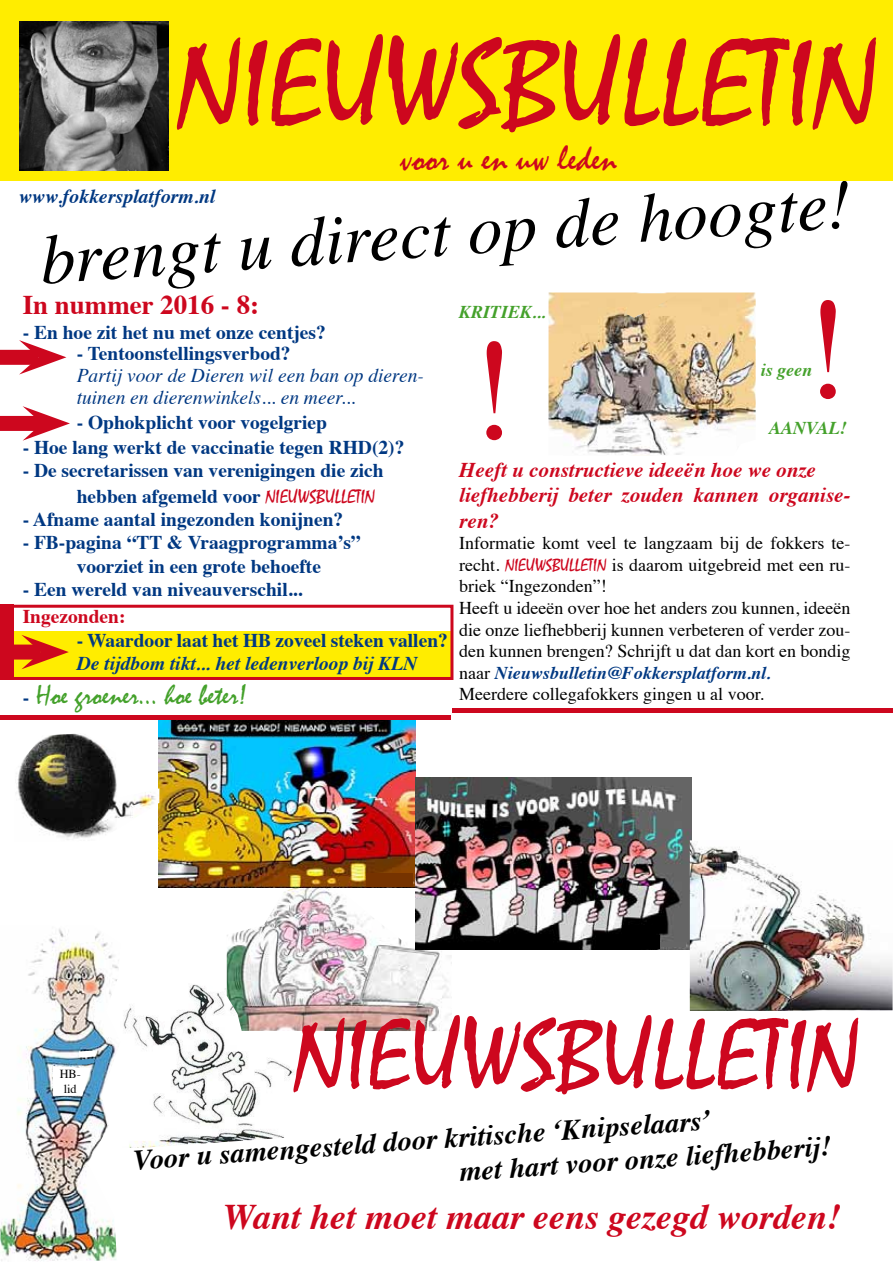
<style>
.page{position:relative;width:893px;height:1263px;background:#fff}
.page>*{position:absolute;margin:0;border:0;box-sizing:border-box;transform-origin:0 0}
.t1{font:124.5px "Mistral";color:#cd071e}
.t2{font:100.5px "Mistral";color:#cd071e}
.t3{font:italic 69.9px "Times";color:#000}
.t4{font:italic 700 36px "Times";color:#cd071e}
.t5{font:36px "Mistral";color:#cd071e}
.t6{font:italic 700 28.5px/34.3px "Times";color:#000}
.t7{font:28.5px "Mistral";color:#44a12b}
.t8{font:700 27px "Times";color:#cd071e}
.t9{font:italic 700 21px/25.2px "Times";color:#cd071e}
.t10{font:italic 700 19.8px "Times";color:#003882}
.t11{font:700 19.5px/25.2px "Times";color:#003882}
.t12{font:italic 19.5px/21.6px "Times";color:#003882}
.t13{font:italic 700 19.5px "Times";color:#003882}
.t14{font:700 19.5px "Times";color:#cd071e}
.t15{font:18px/21.6px "Times";color:#000}
.t16{font:italic 700 18px "Times";color:#44a12b}
.t17{font:12.3px/14.7px "Times";color:#000;text-align:center}
.s1{font-family:"Mistral";font-weight:400;color:#cd071e}
.s2{font-family:"Times";font-weight:700;font-size:19.5px;color:#003882}
.s3{font-family:"Mistral";color:#cd071e}
.s4{font-weight:700;font-style:italic;color:#003882}
</style>
<div class="page">
<img style="left:0;top:928px;width:119px;height:333px">
<img style="left:123px;top:976px;width:171px;height:171px">
<img style="left:227px;top:887px;width:225px;height:144px">
<svg style="left:133px;top:1098px;width:161px;height:50px"></svg>
<hr style="left:0;top:715px;width:450px;height:4px;background:#cd071e">
<div style="left:0;top:350px;width:38px;height:15px;background:#cd071e"></div>
<svg style="left:19px;top:340px;width:47px;height:35px"></svg>
<img style="left:159px;top:721px;width:256px;height:166px">
<div style="left:367px;top:873px;width:46px;height:13px;background:#763300"></div>
<svg style="left:53px;top:1050px;width:42px;height:46px"></svg>
<img style="left:415px;top:778px;width:277px;height:171px">
<div style="left:656px;top:942px;width:29px;height:5px;background:#666"></div>
<div style="left:639px;top:935px;width:20px;height:13px;background:#000"></div>
<div style="left:0;top:604px;width:13px;height:76px;background:#cd071e"></div>
<img style="left:690px;top:840px;width:203px;height:171px">
<svg style="left:13px;top:605px;width:440px;height:75px"></svg>
<img style="left:17px;top:733px;width:142px;height:108px">
<hr style="left:452px;top:709px;width:441px;height:4px;background:#cd071e">
<div style="left:0;top:0;width:893px;height:180px;background:#ffed00"></div>
<img style="left:20px;top:21px;width:149px;height:149px">
<img style="left:548px;top:292px;width:208px;height:164px">
<svg style="left:626px;top:293px;width:54px;height:25px"></svg>
<div style="left:0;top:416px;width:42px;height:15px;background:#cd071e"></div>
<svg style="left:23px;top:406px;width:47px;height:35px"></svg>
<h1 class="t1" style="left:177px;top:16px;width:702px">NIEUWSBULLETIN</h1>
<h3 class="t5" style="left:400px;top:139px;width:218px">voor u en uw leden</h3>
<h3 class="t3" style="left:36px;top:200px;width:814px;rotate:-4deg">brengt u direct op de hoogte!</h3>
<p class="t10" style="left:19px;top:178px;width:198px">www.fokkersplatform.nl</p>
<h3 class="t8" style="left:23px;top:279px;width:238px">In nummer 2016 - 8:</h3>
<p class="t11" style="left:23px;top:317px;width:305px">- En hoe zit het nu met onze centjes?</p>
<p class="t11" style="left:77px;top:339px;width:215px">- Tentoonstellingsverbod?</p>
<p class="t12" style="left:77px;top:363px;width:349px">Partij voor de Dieren wil een ban op dieren&shy;tuinen en dierenwinkels... en meer...</p>
<p class="t11" style="left:77px;top:407px;width:252px">- Ophokplicht voor vogelgriep</p>
<p class="t11" style="left:23px;top:433px;width:383px">- Hoe lang werkt de vaccinatie tegen RHD(2)?</p>
<p class="t11" style="left:77px;top:456px;width:309px;text-indent:-54px">- De secretarissen van verenigingen die zich hebben afgemeld voor <span class="s1">NIEUWSBULLETIN</span></p>
<p class="t11" style="left:23px;top:505px;width:322px">- Afname aantal ingezonden konijnen?</p>
<p class="t11" style="left:77px;top:529px;width:286px;line-height:23.4px;text-indent:-54px">- FB-pagina “TT &amp; Vraagprogramma’s” voorziet in een grote behoefte</p>
<p class="t11" style="left:23px;top:575px;width:281px">- Een wereld van niveauverschil...</p>
<p class="t14" style="left:23px;top:598px;width:104px">Ingezonden:</p>
<p class="t11" style="left:77px;top:625px;width:373px">- Waardoor laat het HB zoveel steken vallen?</p>
<p class="t13" style="left:77px;top:645px;width:342px">De tijdbom tikt... het ledenverloop bij KLN</p>
<h3 class="t7" style="left:23px;top:679px;width:226px"><span class="s2">-</span> Hoe groener... hoe beter!</h3>
<p class="t16" style="left:459px;top:295px;width:88px">KRITIEK...</p>
<p class="t16" style="left:761px;top:353px;width:53px">is geen</p>
<p class="t16" style="left:769px;top:411px;width:79px">AANVAL!</p>
<p class="t9" style="left:459px;top:456px;width:393px">Heeft u constructieve ideeën hoe we onze liefhebberij beter zouden kannen organise&shy;ren?</p>
<p class="t15" style="left:459px;top:531px;width:393px">Informatie komt veel te langzaam bij de fokkers te&shy;recht. <span class="s3">NIEUWSBULLETIN</span> is daarom uitgebreid met een ru&shy;briek “Ingezonden”!<br>Heeft u ideeën over hoe het anders zou kunnen, ideeën die onze liefhebberij kunnen verbeteren of verder zou&shy;den kunnen brengen? Schrijft u dat dan kort en bondig naar <span class="s4">Nieuwsbulletin@Fokkersplatform.nl.<br></span>Meerdere collegafokkers gingen u al voor.</p>
<p class="t17" style="left:60px;top:1065px;width:23px">HB&shy;lid</p>
<h2 class="t2" style="left:293px;top:1000px;width:568px">NIEUWSBULLETIN</h2>
<h3 class="t6" style="left:455px;top:1118px;width:375px;text-indent:-324px;rotate:-4deg">Voor u samengesteld door kritische ‘Knipselaars’<br>met hart voor onze liefhebberij!</h3>
<h3 class="t4" style="left:223px;top:1183px;width:619px">Want het moet maar eens gezegd worden!</h3>
</div>
